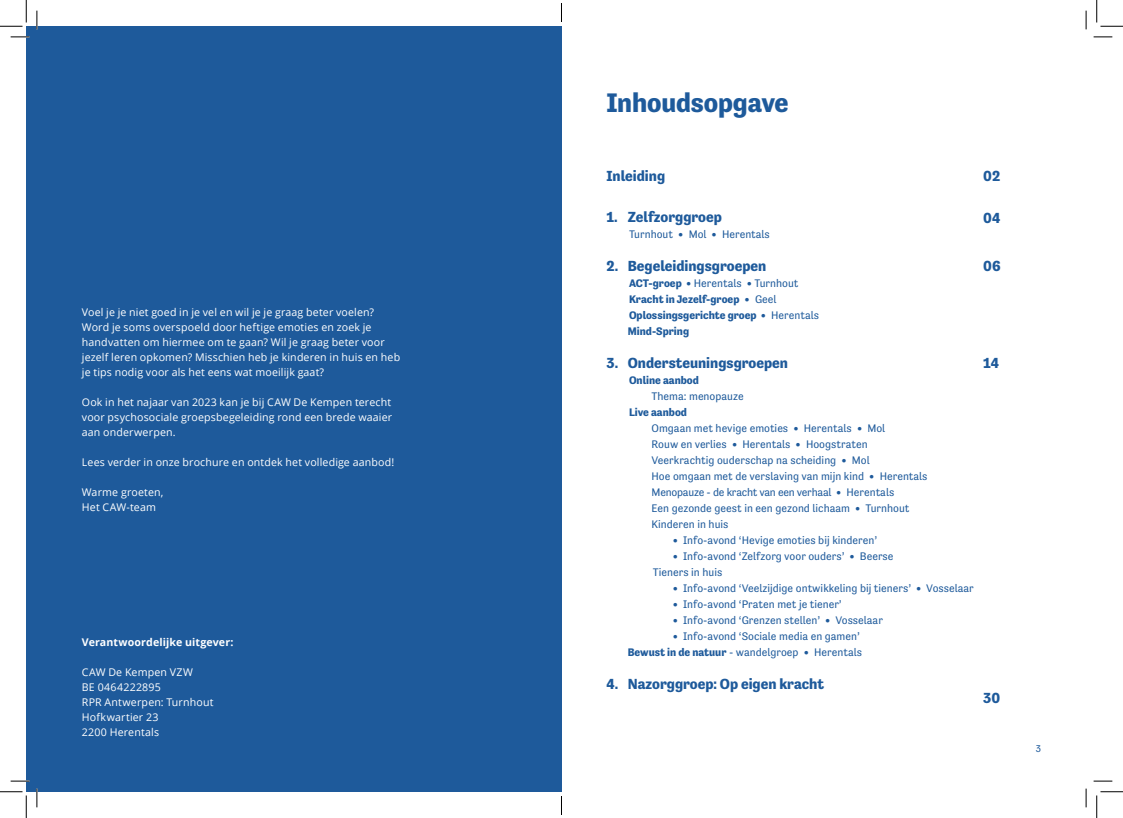
<style>
.page{position:relative;width:1123px;height:818px;background:#fff}
.page>*{position:absolute;margin:0;border:0;box-sizing:border-box;transform-origin:0 0}
.t1{font:700 27.5px "Tenso";letter-spacing:-.005em;color:#1e5a9b}
.t2{font:700 15px "Tenso";color:#1e5a9b}
.t3{font:11.25px/16px "Tenso";color:#1e5a9b}
.t4{font:700 11.25px/16px "Tenso";color:#1e5a9b}
.t5{font:10.62px/15px "Open Sans";letter-spacing:.015em;color:#fff}
.t6{font:700 10.62px "Open Sans";letter-spacing:.01em;color:#fff}
.t7{font:10px "Tenso";color:#1e5a9b}
.s1{font-weight:400}
.s2{font-weight:700}
</style>
<div class="page">
<div style="left:26px;top:26px;width:535px;height:766px;background:#1e5a9b"></div>
<svg style="left:11px;top:36px;width:18px;height:2px"></svg>
<svg style="left:1093px;top:36px;width:19px;height:2px"></svg>
<svg style="left:11px;top:780px;width:18px;height:2px"></svg>
<svg style="left:1093px;top:780px;width:19px;height:2px"></svg>
<svg style="left:36px;top:11px;width:2px;height:18px"></svg>
<svg style="left:36px;top:788px;width:2px;height:19px"></svg>
<svg style="left:1085px;top:11px;width:1px;height:18px"></svg>
<svg style="left:1085px;top:788px;width:1px;height:19px"></svg>
<svg style="left:0;top:0;width:27px;height:27px"></svg>
<svg style="left:0;top:791px;width:27px;height:27px"></svg>
<svg style="left:1096px;top:0;width:27px;height:27px"></svg>
<svg style="left:1096px;top:791px;width:27px;height:27px"></svg>
<svg style="left:561px;top:3px;width:1px;height:19px"></svg>
<svg style="left:561px;top:796px;width:1px;height:19px"></svg>
<p class="t5" style="left:82px;top:304px;width:320px">Voel je je niet goed in je vel en wil je je graag beter voelen?<br>Word je soms overspoeld door heftige emoties en zoek je handvatten om hiermee om te gaan? Wil je graag beter voor jezelf leren opkomen? Misschien heb je kinderen in huis en heb je tips nodig voor als het eens wat moeilijk gaat?</p>
<p class="t5" style="left:82px;top:394px;width:312px;text-align:justify">Ook in het najaar van 2023 kan je bij CAW De Kempen terecht voor psychosociale groepsbegeleiding rond een brede waaier aan onderwerpen.</p>
<p class="t5" style="left:82px;top:454px;width:314px">Lees verder in onze brochure en ontdek het volledige aanbod!</p>
<p class="t5" style="left:82px;top:484px;width:83px">Warme groeten,<br>Het CAW-team</p>
<p class="t6" style="left:82px;top:635px;width:153px">Verantwoordelijke uitgever:</p>
<p class="t5" style="left:82px;top:664px;width:133px">CAW De Kempen VZW<br>BE 0464222895<br>RPR Antwerpen: Turnhout<br>Hofkwartier 23<br>2200 Herentals</p>
<h1 class="t1" style="left:606px;top:87px;width:184px">Inhoudsopgave</h1>
<h2 class="t2" style="left:606px;top:167px;width:60px">Inleiding</h2>
<h2 class="t2" style="left:606px;top:208px;width:117px">1. Zelfzorggroep</h2>
<p class="t3" style="left:629px;top:226px;width:142px">Turnhout • Mol • Herentals</p>
<h2 class="t2" style="left:606px;top:257px;width:161px">2. Begeleidingsgroepen</h2>
<p class="t4" style="left:628px;top:275px;width:193px">ACT-groep <span class="s1">• Herentals • Turnhout<br></span>Kracht in Jezelf-groep <span class="s1">• Geel<br></span>Oplossingsgerichte groep <span class="s1">• Herentals<br></span>Mind-Spring</p>
<h2 class="t2" style="left:606px;top:354px;width:183px">3. Ondersteuningsgroepen</h2>
<p class="t4" style="left:629px;top:372px;width:71px">Online aanbod</p>
<p class="t3" style="left:651px;top:388px;width:94px">Thema: menopauze</p>
<p class="t4" style="left:629px;top:404px;width:60px">Live aanbod</p>
<p class="t3" style="left:651px;top:420px;width:277px">Omgaan met hevige emoties • Herentals • Mol<br>Rouw en verlies • Herentals • Hoogstraten Veerkrachtig ouderschap na scheiding • Mol<br>Hoe omgaan met de verslaving van mijn kind • Herentals Menopauze - de kracht van een verhaal • Herentals<br>Een gezonde geest in een gezond lichaam • Turnhout Kinderen in huis</p>
<p class="t3" style="left:673px;top:532px;width:206px">• Info-avond ‘Hevige emoties bij kinderen’</p>
<p class="t3" style="left:653px;top:548px;width:242px;text-indent:20px">• Info-avond ‘Zelfzorg voor ouders’ • Beerse<br>Tieners in huis</p>
<p class="t3" style="left:673px;top:580px;width:303px">• Info-avond ‘Veelzijdige ontwikkeling bij tieners’ • Vosselaar</p>
<p class="t3" style="left:673px;top:596px;width:170px">• Info-avond ‘Praten met je tiener’</p>
<p class="t3" style="left:673px;top:612px;width:212px">• Info-avond ‘Grenzen stellen’ • Vosselaar</p>
<p class="t3" style="left:628px;top:628px;width:236px;text-align:right">• Info-avond ‘Sociale media en gamen’<br><span class="s2">Bewust in de natuur</span> - wandelgroep • Herentals</p>
<h2 class="t2" style="left:606px;top:675px;width:219px">4. Nazorggroep: Op eigen kracht</h2>
<h2 class="t2" style="left:983px;top:167px;width:19px">02</h2>
<h2 class="t2" style="left:983px;top:209px;width:19px">04</h2>
<h2 class="t2" style="left:983px;top:258px;width:19px">06</h2>
<h2 class="t2" style="left:983px;top:354px;width:18px">14</h2>
<h2 class="t2" style="left:983px;top:689px;width:18px">30</h2>
<p class="t7" style="left:1035px;top:743px;width:7px">3</p>
</div>
